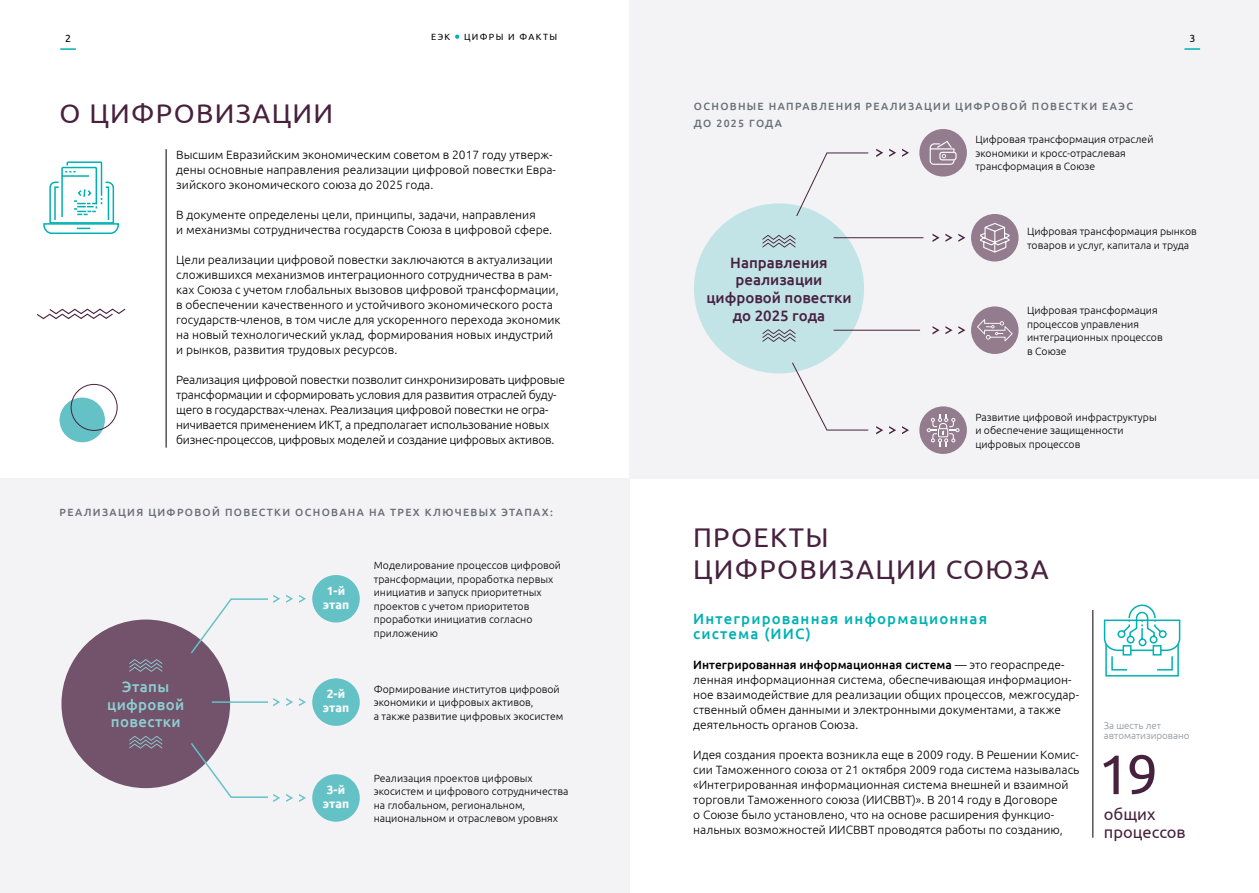
<style>
.page{position:relative;width:1259px;height:893px;background:#fff}
.page>*{position:absolute;margin:0;border:0;box-sizing:border-box;transform-origin:0 0}
.t1{font:55.5px "Ubuntu";color:#47213e}
.t2{font:27px/32.4px "Ubuntu";letter-spacing:.05em;color:#47213e}
.t3{font:16.5px/18px "Ubuntu";color:#47213e}
.t4{font:500 15px/17.5px "Ubuntu";color:#47213e;text-align:center}
.t5{font:500 15px/15px "Ubuntu";letter-spacing:.075em;color:#00b1b3}
.t6{font:500 15px/17.5px "Ubuntu";letter-spacing:.025em;color:#8ecfd3;text-align:center}
.t7{font:300 12px/15px "Ubuntu";color:#000}
.t8{font:300 12px/15px "Ubuntu";letter-spacing:-.02em;color:#000}
.t9{font:700 12px/13.5px "Ubuntu";color:#fff;text-align:center}
.t10{font:300 10.5px/13.5px "Ubuntu";color:#000}
.t11{font:500 10.5px/16.5px "Ubuntu";letter-spacing:.125em;color:#676e75}
.t12{font:10.5px "Ubuntu";color:#000}
.t13{font:300 9.75px/10.5px "Ubuntu";color:#87919a}
.t14{font:9px "Ubuntu";letter-spacing:.15em;color:#000}
.s1{font-weight:500}
</style>
<div class="page">
<div style="left:629px;top:0;width:630px;height:478px;background:#f3f3f5"></div>
<svg style="left:455px;top:35px;width:4px;height:4px"></svg>
<svg style="left:60px;top:48px;width:16px;height:2px"></svg>
<svg style="left:1184px;top:48px;width:16px;height:2px"></svg>
<div style="left:0;top:478px;width:629px;height:415px;background:#f3f3f5"></div>
<hr style="left:166px;top:149px;width:1px;height:299px;background:#000">
<hr style="left:1092px;top:610px;width:1px;height:228px;background:#000">
<div style="left:1105px;top:621px;width:73px;height:55px;background:#fff;border:2px solid #00b1b3"></div>
<svg style="left:1103px;top:604px;width:78px;height:67px"></svg>
<div style="left:694px;top:203px;width:170px;height:170px;background:#c3e4e6;border-radius:50%"></div>
<svg style="left:796px;top:152px;width:73px;height:65px"></svg>
<svg style="left:791px;top:362px;width:78px;height:69px"></svg>
<svg style="left:902px;top:149px;width:7px;height:8px"></svg>
<svg style="left:889px;top:149px;width:7px;height:8px"></svg>
<svg style="left:876px;top:149px;width:7px;height:8px"></svg>
<svg style="left:902px;top:426px;width:7px;height:8px"></svg>
<svg style="left:889px;top:426px;width:7px;height:8px"></svg>
<svg style="left:876px;top:426px;width:7px;height:8px"></svg>
<svg style="left:958px;top:234px;width:7px;height:8px"></svg>
<svg style="left:945px;top:234px;width:7px;height:8px"></svg>
<svg style="left:932px;top:234px;width:7px;height:8px"></svg>
<svg style="left:958px;top:326px;width:7px;height:8px"></svg>
<svg style="left:945px;top:326px;width:7px;height:8px"></svg>
<svg style="left:932px;top:326px;width:7px;height:8px"></svg>
<hr style="left:833px;top:237px;width:90px;height:1px;background:#47213e">
<hr style="left:833px;top:330px;width:87px;height:1px;background:#47213e">
<div style="left:919px;top:129px;width:48px;height:48px;background:#947c8f;border-radius:50%"></div>
<svg style="left:929px;top:141px;width:27px;height:24px"></svg>
<div style="left:971px;top:214px;width:47px;height:47px;background:#947c8f;border-radius:50%"></div>
<svg style="left:980px;top:223px;width:30px;height:30px"></svg>
<div style="left:971px;top:306px;width:47px;height:48px;background:#947c8f;border-radius:50%"></div>
<svg style="left:977px;top:319px;width:35px;height:23px"></svg>
<div style="left:919px;top:406px;width:48px;height:48px;background:#947c8f;border-radius:50%"></div>
<svg style="left:926px;top:414px;width:33px;height:33px"></svg>
<svg style="left:762px;top:235px;width:33px;height:13px"></svg>
<svg style="left:762px;top:329px;width:33px;height:13px"></svg>
<div style="left:60px;top:398px;width:45px;height:44px;background:#64c2c7;border-radius:50%"></div>
<div style="left:71px;top:384px;width:46px;height:47px;border:1px solid #47213e;border-radius:50%"></div>
<svg style="left:37px;top:308px;width:89px;height:12px"></svg>
<svg style="left:43px;top:161px;width:76px;height:73px"></svg>
<svg style="left:299px;top:595px;width:7px;height:8px"></svg>
<svg style="left:286px;top:595px;width:7px;height:8px"></svg>
<svg style="left:299px;top:698px;width:7px;height:8px"></svg>
<svg style="left:286px;top:698px;width:7px;height:8px"></svg>
<svg style="left:273px;top:698px;width:7px;height:8px"></svg>
<svg style="left:299px;top:794px;width:7px;height:8px"></svg>
<svg style="left:286px;top:794px;width:7px;height:8px"></svg>
<div style="left:61px;top:619px;width:169px;height:169px;background:#72536b;border-radius:50%"></div>
<svg style="left:129px;top:659px;width:33px;height:13px"></svg>
<svg style="left:129px;top:736px;width:33px;height:13px"></svg>
<svg style="left:189px;top:595px;width:91px;height:60px"></svg>
<svg style="left:189px;top:741px;width:91px;height:61px"></svg>
<hr style="left:212px;top:701px;width:56px;height:2px;background:#64c2c7">
<div style="left:312px;top:575px;width:48px;height:47px;background:#64c2c7;border-radius:50%"></div>
<div style="left:312px;top:678px;width:48px;height:48px;background:#64c2c7;border-radius:50%"></div>
<div style="left:312px;top:774px;width:48px;height:48px;background:#64c2c7;border-radius:50%"></div>
<p class="t12" style="left:65px;top:31px;width:7px">2</p>
<p class="t14" style="left:431px;top:32px;width:21px">ЕЭК</p>
<p class="t14" style="left:464px;top:32px;width:95px">ЦИФРЫ И ФАКТЫ</p>
<p class="t12" style="left:1189px;top:31px;width:7px">3</p>
<h2 class="t2" style="left:60px;top:96px;width:275px">О ЦИФРОВИЗАЦИИ</h2>
<p class="t7" style="left:176px;top:147px;width:381px">Высшим Евразийским экономическим советом в 2017 году утверж&shy;дены основные направления реализации цифровой повестки Евра&shy;зийского экономического союза до 2025 года.</p>
<p class="t7" style="left:176px;top:207px;width:377px">В документе определены цели, принципы, задачи, направления<br>и механизмы сотрудничества государств Союза в цифровой сфере.</p>
<p class="t7" style="left:176px;top:252px;width:386px">Цели реализации цифровой повестки заключаются в актуализации сложившихся механизмов интеграционного сотрудничества в рам&shy;ках Союза с учетом глобальных вызовов цифровой трансформации, в обеспечении качественного и устойчивого экономического роста государств-членов, в том числе для ускоренного перехода экономик на новый технологический уклад, формирования новых индустрий и рынков, развития трудовых ресурсов.</p>
<p class="t8" style="left:176px;top:372px;width:390px">Реализация цифровой повестки позволит синхронизировать цифровые трансформации и сформировать условия для развития отраслей буду&shy;щего в государствах-членах. Реализация цифровой повестки не огра&shy;ничивается применением ИКТ, а предполагает использование новых бизнес-процессов, цифровых моделей и создание цифровых активов.</p>
<p class="t11" style="left:60px;top:504px;width:495px">РЕАЛИЗАЦИЯ ЦИФРОВОЙ ПОВЕСТКИ ОСНОВАНА НА ТРЕХ КЛЮЧЕВЫХ ЭТАПАХ:</p>
<p class="t6" style="left:107px;top:677px;width:79px">Этапы цифровой повестки</p>
<p class="t9" style="left:323px;top:584px;width:28px">1-й этап</p>
<p class="t9" style="left:323px;top:687px;width:28px">2-й этап</p>
<p class="t9" style="left:323px;top:783px;width:28px">3-й этап</p>
<p class="t10" style="left:374px;top:558px;width:189px">Моделирование процессов цифровой трансформации, проработка первых инициатив и запуск приоритетных проектов с учетом приоритетов проработки инициатив согласно приложению</p>
<p class="t10" style="left:374px;top:682px;width:191px">Формирование институтов цифровой экономики и цифровых активов,<br>а также развитие цифровых экосистем</p>
<p class="t10" style="left:374px;top:771px;width:196px">Реализация проектов цифровых экосистем и цифрового сотрудничества на глобальном, региональном, национальном и отраслевом уровнях</p>
<p class="t11" style="left:694px;top:98px;width:441px">ОСНОВНЫЕ НАПРАВЛЕНИЯ РЕАЛИЗАЦИИ ЦИФРОВОЙ ПОВЕСТКИ ЕАЭС<br>ДО 2025 ГОДА</p>
<p class="t10" style="left:975px;top:133px;width:180px">Цифровая трансформация отраслей экономики и кросс-отраслевая трансформация в Союзе</p>
<p class="t4" style="left:706px;top:253px;width:147px">Направления реализации цифровой повестки до 2025 года</p>
<p class="t10" style="left:1027px;top:224px;width:171px">Цифровая трансформация рынков товаров и услуг, капитала и труда</p>
<p class="t10" style="left:1027px;top:303px;width:137px">Цифровая трансформация процессов управления интеграционных процессов в Союзе</p>
<p class="t10" style="left:975px;top:410px;width:183px">Развитие цифровой инфраструктуры и обеспечение защищенности цифровых процессов</p>
<h2 class="t2" style="left:693px;top:520px;width:357px">ПРОЕКТЫ<br>ЦИФРОВИЗАЦИИ СОЮЗА</h2>
<p class="t5" style="left:693px;top:611px;width:295px">Интегрированная информационная система (ИИС)</p>
<p class="t7" style="left:693px;top:657px;width:387px"><span class="s1">Интегрированная информационная система</span> — это геораспреде&shy;ленная информационная система, обеспечивающая информацион&shy;ное взаимодействие для реализации общих процессов, межгосудар&shy;ственный обмен данными и электронными документами, а также деятельность органов Союза.</p>
<p class="t7" style="left:693px;top:747px;width:387px">Идея создания проекта возникла еще в 2009 году. В Решении Комис&shy;сии Таможенного союза от 21 октября 2009 года система называлась «Интегрированная информационная система внешней и взаимной торговли Таможенного союза (ИИСВВТ)». В 2014 году в Договоре<br>о Союзе было установлено, что на основе расширения функцио&shy;нальных возможностей ИИСВВТ проводятся работы по созданию,</p>
<p class="t13" style="left:1103px;top:720px;width:87px">За шесть лет автоматизировано</p>
<h1 class="t1" style="left:1098px;top:741px;width:61px">19</h1>
<h3 class="t3" style="left:1103px;top:804px;width:83px">общих процессов</h3>
</div>
